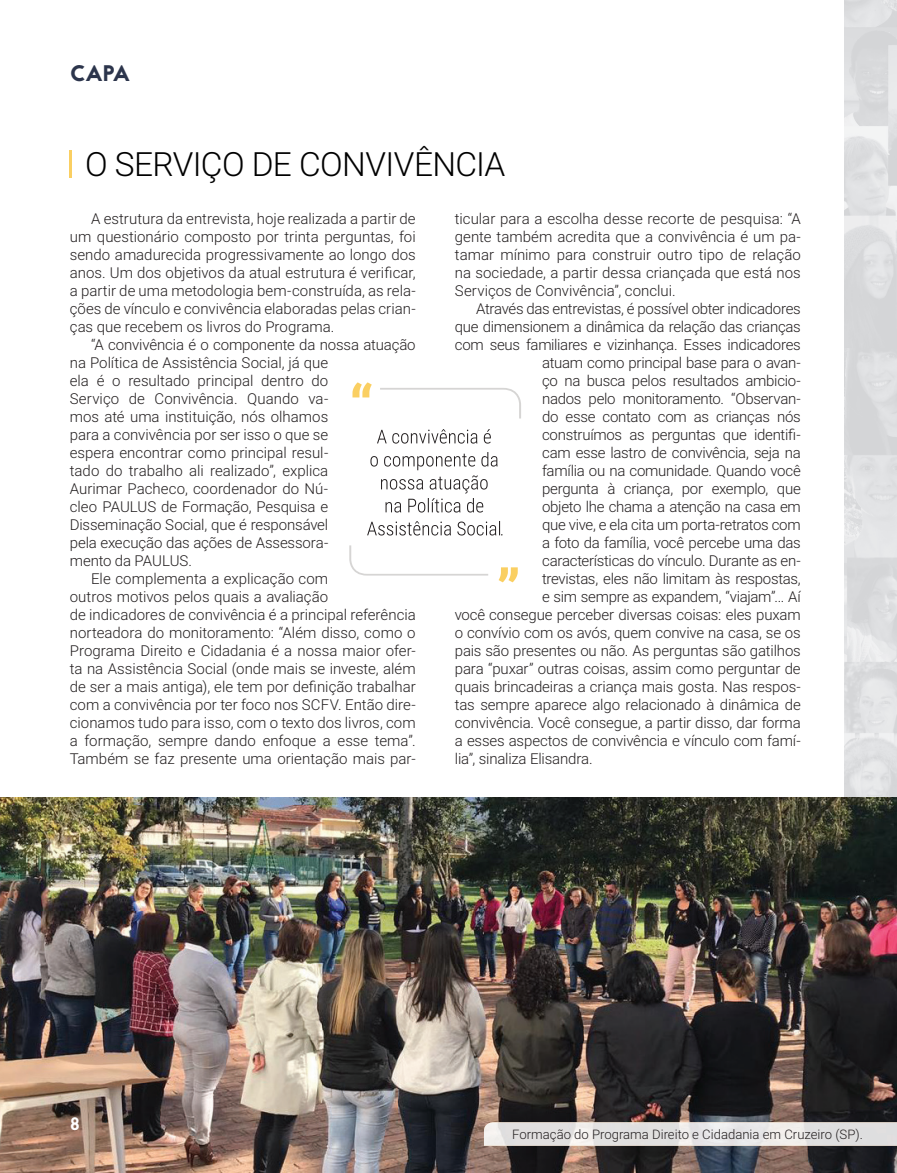
<style>
.page{position:relative;width:897px;height:1173px;background:#fff}
.page>*{position:absolute;margin:0;border:0;box-sizing:border-box;transform-origin:0 0}
.t1{font:300 33.45px "Roboto";letter-spacing:-.02em;color:#000}
.t2{font:22.5px "Jaapokki";color:#2c354c}
.t3{font:18px "Jaapokki";color:#fff}
.t4{font:300 15px/18px "Roboto";letter-spacing:-.01em;color:#231f20;text-align:justify}
.t5{font:300 13.05px "Roboto";color:#231f20}
</style>
<div class="page">
<img style="left:844px;top:0;width:52px;height:797px">
<img style="left:0;top:797px;width:896px;height:376px">
<hr style="left:70px;top:151px;width:2px;height:27px;background:#facf62">
<svg style="left:380px;top:388px;width:141px;height:30px"></svg>
<svg style="left:349px;top:545px;width:139px;height:30px"></svg>
<svg style="left:352px;top:382px;width:20px;height:15px"></svg>
<svg style="left:498px;top:567px;width:19px;height:15px"></svg>
<svg style="left:370px;top:452px;width:127px;height:60px"></svg>
<svg style="left:377px;top:429px;width:114px;height:15px"></svg>
<svg style="left:367px;top:521px;width:135px;height:14px"></svg>
<img style="left:484px;top:1122px;width:412px;height:24px">
<svg style="left:0;top:1170px;width:7px;height:3px"></svg>
<h2 class="t2" style="left:70px;top:58px;width:62px">CAPA</h2>
<h1 class="t1" style="left:85px;top:140px;width:421px">O SERVIÇO DE CONVIVÊNCIA</h1>
<p class="t4" style="left:70px;top:209px;width:347px;text-indent:21px">A estrutura da entrevista, hoje realizada a partir de um questionário composto por trinta perguntas, foi sendo amadurecida progressivamente ao longo dos anos. Um dos objetivos da atual estrutura é verificar, a partir de uma metodologia bem-construída, as rela&shy;ções de vínculo e convivência elaboradas pelas crian&shy;ças que recebem os livros do Programa.</p>
<p class="t4" style="left:91px;top:335px;width:326px">“A convivência é o componente da nossa atuação</p>
<p class="t4" style="left:70px;top:353px;width:260px">na Política de Assistência Social, já que</p>
<p class="t4" style="left:70px;top:371px;width:260px">ela é o resultado principal dentro do</p>
<p class="t4" style="left:70px;top:389px;width:260px">Serviço de Convivência. Quando va-</p>
<p class="t4" style="left:70px;top:407px;width:260px">mos até uma instituição, nós olhamos</p>
<p class="t4" style="left:70px;top:425px;width:260px">para a convivência por ser isso o que se</p>
<p class="t4" style="left:70px;top:443px;width:260px">espera encontrar como principal resul-</p>
<p class="t4" style="left:70px;top:461px;width:260px">tado do trabalho ali realizado”, explica</p>
<p class="t4" style="left:70px;top:479px;width:260px">Aurimar Pacheco, coordenador do Nú-</p>
<p class="t4" style="left:70px;top:497px;width:260px">cleo PAULUS de Formação, Pesquisa e</p>
<p class="t4" style="left:70px;top:515px;width:260px">Disseminação Social, que é responsável</p>
<p class="t4" style="left:70px;top:533px;width:260px">pela execução das ações de Assessora-</p>
<p class="t4" style="left:70px;top:551px;width:124px">mento da PAULUS.</p>
<p class="t4" style="left:91px;top:569px;width:239px">Ele complementa a explicação com</p>
<p class="t4" style="left:70px;top:587px;width:260px">outros motivos pelos quais a avaliação</p>
<p class="t4" style="left:70px;top:605px;width:347px">de indicadores de convivência é a principal referência</p>
<p class="t4" style="left:70px;top:623px;width:347px">norteadora do monitoramento: “Além disso, como o</p>
<p class="t4" style="left:70px;top:641px;width:347px">Programa Direito e Cidadania é a nossa maior ofer-</p>
<p class="t4" style="left:70px;top:659px;width:347px">ta na Assistência Social (onde mais se investe, além</p>
<p class="t4" style="left:70px;top:677px;width:347px">de ser a mais antiga), ele tem por definição trabalhar</p>
<p class="t4" style="left:70px;top:695px;width:347px">com a convivência por ter foco nos SCFV. Então dire-</p>
<p class="t4" style="left:70px;top:713px;width:347px">cionamos tudo para isso, com o texto dos livros, com</p>
<p class="t4" style="left:70px;top:731px;width:347px">a formação, sempre dando enfoque a esse tema”.</p>
<p class="t4" style="left:70px;top:749px;width:347px">Também se faz presente uma orientação mais par-</p>
<p class="t4" style="left:455px;top:209px;width:347px">ticular para a escolha desse recorte de pesquisa: “A gente também acredita que a convivência é um pa&shy;tamar mínimo para construir outro tipo de relação na sociedade, a partir dessa criançada que está nos Serviços de Convivência”, conclui.</p>
<p class="t4" style="left:476px;top:299px;width:326px">Através das entrevistas, é possível obter indicadores</p>
<p class="t4" style="left:455px;top:317px;width:347px">que dimensionem a dinâmica da relação das crianças</p>
<p class="t4" style="left:455px;top:335px;width:347px">com seus familiares e vizinhança. Esses indicadores</p>
<p class="t4" style="left:542px;top:353px;width:260px">atuam como principal base para o avan-</p>
<p class="t4" style="left:542px;top:371px;width:260px">ço na busca pelos resultados ambicio-</p>
<p class="t4" style="left:542px;top:389px;width:260px">nados pelo monitoramento. “Observan-</p>
<p class="t4" style="left:542px;top:407px;width:260px">do esse contato com as crianças nós</p>
<p class="t4" style="left:542px;top:425px;width:260px">construímos as perguntas que identifi-</p>
<p class="t4" style="left:542px;top:443px;width:260px">cam esse lastro de convivência, seja na</p>
<p class="t4" style="left:542px;top:461px;width:260px">família ou na comunidade. Quando você</p>
<p class="t4" style="left:542px;top:479px;width:260px">pergunta à criança, por exemplo, que</p>
<p class="t4" style="left:542px;top:497px;width:260px">objeto lhe chama a atenção na casa em</p>
<p class="t4" style="left:542px;top:515px;width:260px">que vive, e ela cita um porta-retratos com</p>
<p class="t4" style="left:542px;top:533px;width:260px">a foto da família, você percebe uma das</p>
<p class="t4" style="left:542px;top:551px;width:260px">características do vínculo. Durante as en-</p>
<p class="t4" style="left:542px;top:569px;width:260px">trevistas, eles não limitam às respostas,</p>
<p class="t4" style="left:542px;top:587px;width:260px">e sim sempre as expandem, “viajam”... Aí</p>
<p class="t4" style="left:455px;top:605px;width:347px">você consegue perceber diversas coisas: eles puxam</p>
<p class="t4" style="left:455px;top:623px;width:347px">o convívio com os avós, quem convive na casa, se os</p>
<p class="t4" style="left:455px;top:641px;width:347px">pais são presentes ou não. As perguntas são gatilhos</p>
<p class="t4" style="left:455px;top:659px;width:347px">para “puxar” outras coisas, assim como perguntar de</p>
<p class="t4" style="left:455px;top:677px;width:347px">quais brincadeiras a criança mais gosta. Nas respos-</p>
<p class="t4" style="left:455px;top:695px;width:347px">tas sempre aparece algo relacionado à dinâmica de</p>
<p class="t4" style="left:455px;top:713px;width:347px">convivência. Você consegue, a partir disso, dar forma</p>
<p class="t4" style="left:455px;top:731px;width:347px">a esses aspectos de convivência e vínculo com famí-</p>
<p class="t4" style="left:455px;top:749px;width:139px">lia”, sinaliza Elisandra.</p>
<p class="t3" style="left:70px;top:1111px;width:12px">8</p>
<p class="t5" style="left:512px;top:1125px;width:352px">Formação do Programa Direito e Cidadania em Cruzeiro (SP).</p>
</div>
